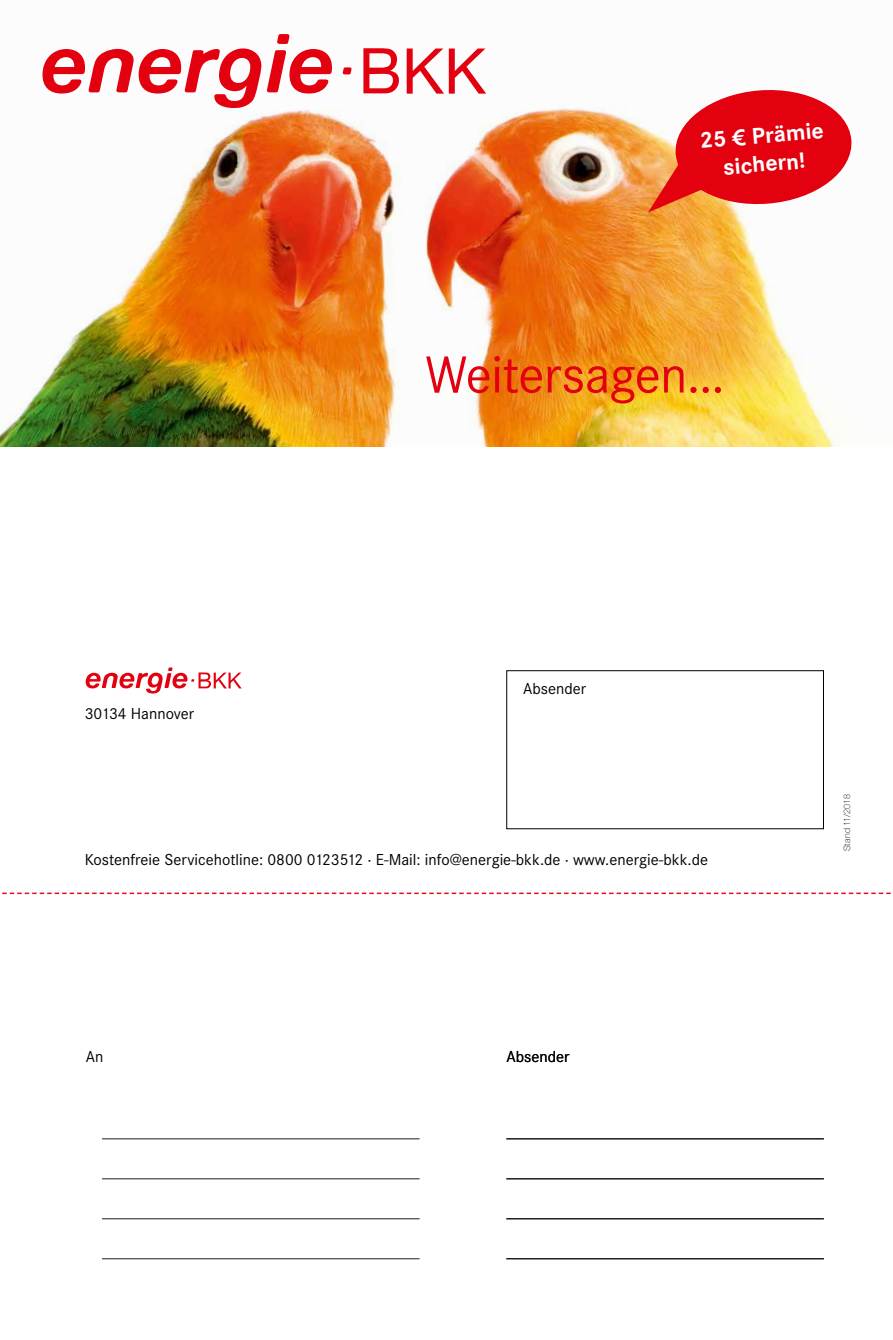
<style>
.page{position:relative;width:893px;height:1340px;background:#fff}
.page>*{position:absolute;margin:0;border:0;box-sizing:border-box;transform-origin:0 0}
.t1{font:54px "Corporate S";letter-spacing:-.015em;color:#e3000f}
.t2{font:700 23.55px/28.7px "Corporate S";color:#fff;text-align:center}
.t3{font:16.5px "Corporate S";color:#000}
.t4{font:100 9px "Helvetica Neue";letter-spacing:.015em;color:#000}
.s1{font-family:"Futura T Dem";font-weight:400}
</style>
<div class="page">
<hr style="left:102px;top:1138px;width:318px;height:1px;background:#000">
<hr style="left:102px;top:1178px;width:318px;height:1px;background:#000">
<hr style="left:102px;top:1218px;width:318px;height:1px;background:#000">
<hr style="left:102px;top:1258px;width:318px;height:1px;background:#000">
<svg style="left:2px;top:892px;width:889px;height:2px"></svg>
<svg style="left:86px;top:667px;width:156px;height:26px"></svg>
<div style="left:506px;top:670px;width:318px;height:159px;border:1px solid #000"></div>
<hr style="left:506px;top:1138px;width:318px;height:1px;background:#000">
<hr style="left:506px;top:1178px;width:318px;height:1px;background:#000">
<hr style="left:506px;top:1218px;width:318px;height:1px;background:#000">
<hr style="left:506px;top:1258px;width:318px;height:1px;background:#000">
<svg style="left:0;top:446px;width:13px;height:1px"></svg>
<img style="left:0;top:48px;width:840px;height:398px">
<svg style="left:43px;top:34px;width:289px;height:74px"></svg>
<svg style="left:363px;top:48px;width:36px;height:45px"></svg>
<svg style="left:407px;top:49px;width:79px;height:45px"></svg>
<svg style="left:343px;top:67px;width:8px;height:7px"></svg>
<svg style="left:648px;top:87px;width:204px;height:125px"></svg>
<h2 class="t2" style="left:698px;top:127px;width:126px;rotate:-5deg">25 <span class="s1">€</span> Prämie sichern!</h2>
<h1 class="t1" style="left:425px;top:344px;width:301px">Weitersagen...</h1>
<p class="t3" style="left:85px;top:704px;width:111px">30134 Hannover</p>
<p class="t3" style="left:523px;top:679px;width:65px">Absender</p>
<p class="t3" style="left:85px;top:849px;width:625px">Kostenfreie Servicehotline: 0800 0123512 · E-Mail: info@energie-bkk.de · www.energie-bkk.de</p>
<p class="t3" style="left:86px;top:1047px;width:19px">An</p>
<p class="t3" style="left:506px;top:1047px;width:65px">Absender</p>
<p class="t4" style="left:842px;top:851px;width:59px;rotate:-90deg">Stand 11/2018</p>
</div>
